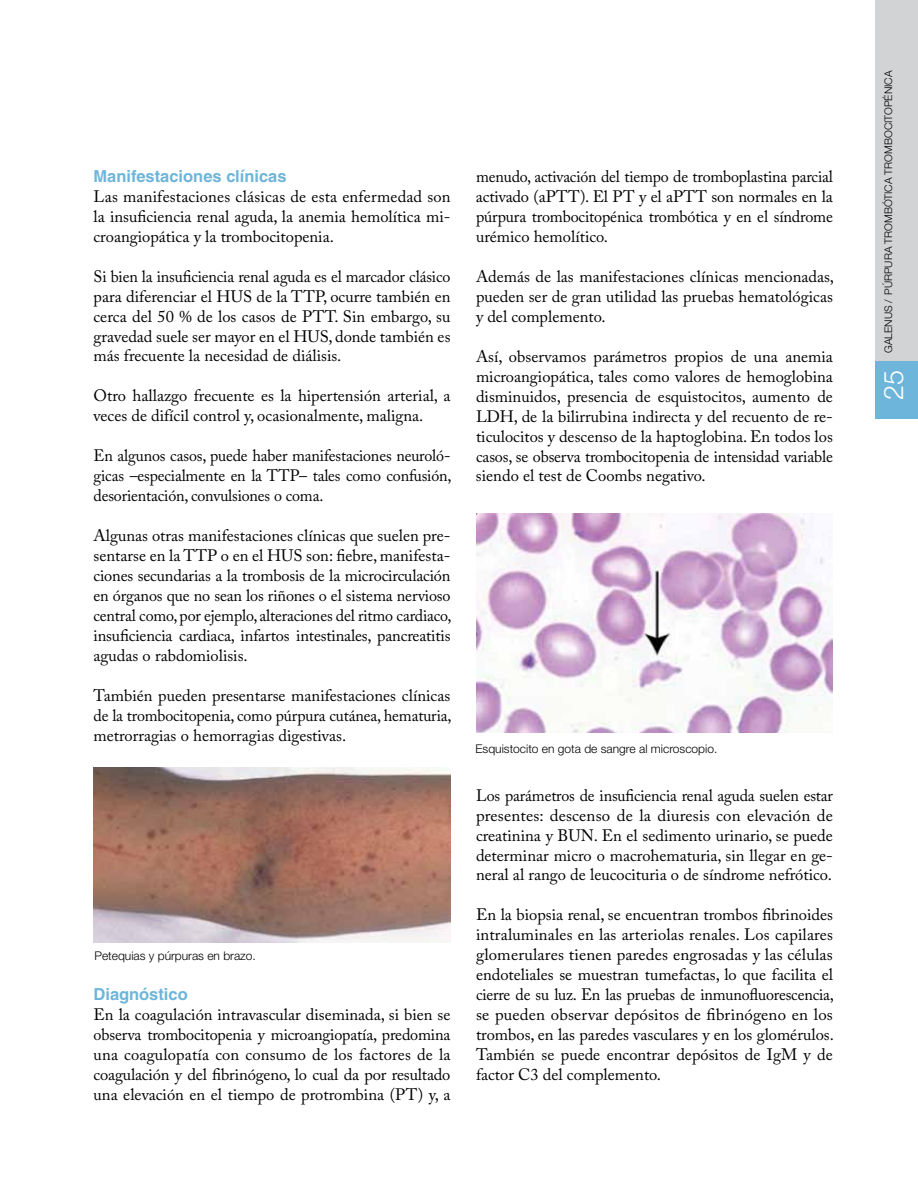
<style>
.page{position:relative;width:918px;height:1188px;background:#fff}
.page>*{position:absolute;margin:0;border:0;box-sizing:border-box;transform-origin:0 0}
.t1{font:300 27px "Helvetica Neue";color:#fff}
.t2{font:16.5px/20px "Adobe Caslon Pro";color:#000;text-align:justify}
.t3{font:700 16.5px "Helvetica LT Std";color:#6db5da}
.t4{font:300 12px "Helvetica Neue";color:#000}
.t5{font:300 10.5px "Helvetica Neue";color:#000}
</style>
<div class="page">
<img style="left:94px;top:768px;width:356px;height:174px">
<img style="left:476px;top:514px;width:356px;height:219px">
<div style="left:875px;top:0;width:43px;height:412px;background:#d1d3d4"></div>
<div style="left:875px;top:361px;width:43px;height:57px;background:#6db5da"></div>
<p class="t3" style="left:94px;top:166px;width:195px">Manifestaciones clínicas</p>
<p class="t2" style="left:94px;top:186px;width:358px">Las manifestaciones clásicas de esta enfermedad son la insuficiencia renal aguda, la anemia hemolítica mi&shy;croangiopática y la trombocitopenia.</p>
<p class="t2" style="left:94px;top:266px;width:359px">Si bien la insuficiencia renal aguda es el marcador clásico para diferenciar el HUS de la TTP, ocurre también en cerca del 50 % de los casos de PTT. Sin embargo, su gravedad suele ser mayor en el HUS, donde también es más frecuente la necesidad de diálisis.</p>
<p class="t2" style="left:94px;top:386px;width:358px">Otro hallazgo frecuente es la hipertensión arterial, a veces de difícil control y, ocasionalmente, maligna.</p>
<p class="t2" style="left:94px;top:446px;width:360px">En algunos casos, puede haber manifestaciones neuroló&shy;gicas –especialmente en la TTP– tales como confusión, desorientación, convulsiones o coma.</p>
<p class="t2" style="left:94px;top:525px;width:360px">Algunas otras manifestaciones clínicas que suelen pre&shy;sentarse en la TTP o en el HUS son: fiebre, manifesta&shy;ciones secundarias a la trombosis de la microcirculación en órganos que no sean los riñones o el sistema nervioso central como, por ejemplo, alteraciones del ritmo cardiaco, insuficiencia cardiaca, infartos intestinales, pancreatitis agudas o rabdomiolisis.</p>
<p class="t2" style="left:94px;top:685px;width:360px">También pueden presentarse manifestaciones clínicas de la trombocitopenia, como púrpura cutánea, hematuria, metrorragias o hemorragias digestivas.</p>
<p class="t4" style="left:94px;top:949px;width:163px">Petequias y púrpuras en brazo.</p>
<p class="t3" style="left:94px;top:984px;width:96px">Diagnóstico</p>
<p class="t2" style="left:94px;top:1004px;width:358px">En la coagulación intravascular diseminada, si bien se observa trombocitopenia y microangiopatía, predomina una coagulopatía con consumo de los factores de la coagulación y del fibrinógeno, lo cual da por resultado una elevación en el tiempo de protrombina (PT) y, a</p>
<p class="t2" style="left:476px;top:167px;width:358px">menudo, activación del tiempo de tromboplastina parcial activado (aPTT). El PT y el aPTT son normales en la púrpura trombocitopénica trombótica y en el síndrome urémico hemolítico.</p>
<p class="t2" style="left:476px;top:266px;width:360px">Además de las manifestaciones clínicas mencionadas, pueden ser de gran utilidad las pruebas hematológicas y del complemento.</p>
<p class="t2" style="left:476px;top:346px;width:358px">Así, observamos parámetros propios de una anemia microangiopática, tales como valores de hemoglobina disminuidos, presencia de esquistocitos, aumento de LDH, de la bilirrubina indirecta y del recuento de re&shy;ticulocitos y descenso de la haptoglobina. En todos los casos, se observa trombocitopenia de intensidad variable siendo el test de Coombs negativo.</p>
<p class="t4" style="left:476px;top:741px;width:243px">Esquistocito en gota de sangre al microscopio.</p>
<p class="t2" style="left:476px;top:785px;width:358px">Los parámetros de insuficiencia renal aguda suelen estar presentes: descenso de la diuresis con elevación de creatinina y BUN. En el sedimento urinario, se puede determinar micro o macrohematuria, sin llegar en ge&shy;neral al rango de leucocituria o de síndrome nefrótico.</p>
<p class="t2" style="left:476px;top:905px;width:360px">En la biopsia renal, se encuentran trombos fibrinoides intraluminales en las arteriolas renales. Los capilares glomerulares tienen paredes engrosadas y las células endoteliales se muestran tumefactas, lo que facilita el cierre de su luz. En las pruebas de inmunofluorescencia, se pueden observar depósitos de fibrinógeno en los trombos, en las paredes vasculares y en los glomérulos.<br>También se puede encontrar depósitos de IgM y de factor C3 del complemento.</p>
<p class="t5" style="left:882px;top:353px;width:283px;rotate:-90deg">GALENUS / Púrpura trombótica trombocitopénica</p>
<h1 class="t1" style="left:877px;top:400px;width:32px;rotate:-90deg">25</h1>
</div>
